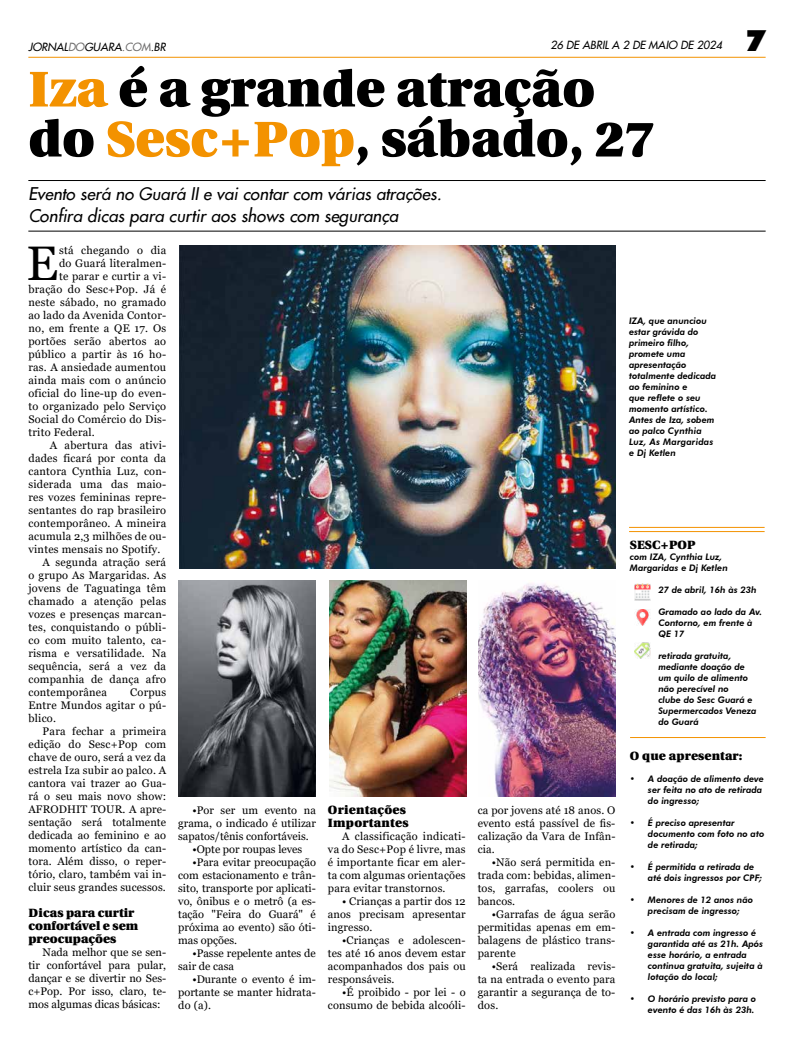
<style>
.page{position:relative;width:794px;height:1049px;background:#fff}
.page>*{position:absolute;margin:0;border:0;box-sizing:border-box;transform-origin:0 0}
.t1{font:900 50px/50px "Utopia";color:#000}
.t2{font:48.5px "Georgia";color:#000}
.t3{font:900 29.6px "Futura BT";color:#000}
.t4{font:italic 17px/22px "Futura 2";color:#000}
.t5{font:900 12px/13px "Utopia";letter-spacing:.01em;color:#000}
.t6{font:11px/13px "Georgia";letter-spacing:.02em;color:#000;text-align:justify}
.t7{font:11px/13px "Georgia";color:#000}
.t8{font:italic 11px "Futura 2";color:#000}
.t9{font:italic 800 9px/11px "Futura BT";color:#000}
.s1{color:#706f6f}
.s2{color:#f39200}
</style>
<div class="page">
<hr style="left:28px;top:57px;width:737px;height:1px;background:#f39200">
<hr style="left:28px;top:180px;width:737px;height:1px;background:#000">
<hr style="left:28px;top:231px;width:737px;height:1px;background:#000">
<img style="left:636px;top:609px;width:14px;height:16px">
<img style="left:634px;top:584px;width:16px;height:16px">
<img style="left:634px;top:643px;width:16px;height:16px">
<hr style="left:629px;top:527px;width:135px;height:1px;background:#f39200">
<hr style="left:629px;top:531px;width:135px;height:1px;background:#f39200">
<hr style="left:630px;top:737px;width:135px;height:1px;background:#f39200">
<img style="left:180px;top:245px;width:435px;height:323px">
<img style="left:329px;top:580px;width:137px;height:216px">
<img style="left:479px;top:583px;width:136px;height:214px">
<img style="left:178px;top:580px;width:138px;height:217px">
<p class="t8" style="left:28px;top:39px;width:139px">JORNAL<span class="s1">DO</span>GUARA<span class="s1">.COM</span>.BR</p>
<p class="t8" style="left:550px;top:37px;width:173px">26 DE ABRIL A 2 DE MAIO DE 2024</p>
<h3 class="t3" style="left:745px;top:22px;width:22px">7</h3>
<h1 class="t1" style="left:28px;top:65px;width:627px"><span class="s2">Iza</span> é a grande atração do <span class="s2">Sesc+Pop</span>, sábado, 27</h1>
<h3 class="t4" style="left:28px;top:183px;width:415px">Evento será no Guará II e vai contar com várias atrações.<br>Confira dicas para curtir aos shows com segurança</h3>
<h2 class="t2" style="left:26px;top:233px;width:33px">E</h2>
<p class="t6" style="left:59px;top:243px;width:109px">stá chegando o dia</p>
<p class="t6" style="left:59px;top:256px;width:109px">do Guará literalmen-</p>
<p class="t6" style="left:59px;top:269px;width:109px">te parar e curtir a vi-</p>
<p class="t6" style="left:28px;top:282px;width:139px">bração do Sesc+Pop. Já é</p>
<p class="t6" style="left:28px;top:295px;width:139px">neste sábado, no gramado</p>
<p class="t6" style="left:28px;top:308px;width:139px">ao lado da Avenida Contor-</p>
<p class="t6" style="left:28px;top:321px;width:139px">no, em frente a QE 17. Os</p>
<p class="t6" style="left:28px;top:334px;width:139px">portões serão abertos ao</p>
<p class="t6" style="left:28px;top:347px;width:139px">público a partir às 16 ho-</p>
<p class="t6" style="left:28px;top:360px;width:139px">ras. A ansiedade aumentou</p>
<p class="t6" style="left:28px;top:373px;width:139px">ainda mais com o anúncio</p>
<p class="t6" style="left:28px;top:386px;width:139px">oficial do line-up do even-</p>
<p class="t6" style="left:28px;top:399px;width:139px">to organizado pelo Serviço</p>
<p class="t6" style="left:28px;top:412px;width:139px">Social do Comércio do Dis-</p>
<p class="t6" style="left:28px;top:425px;width:68px">trito Federal.</p>
<p class="t6" style="left:50px;top:438px;width:118px">A abertura das ativi-</p>
<p class="t6" style="left:28px;top:451px;width:139px">dades ficará por conta da</p>
<p class="t6" style="left:28px;top:464px;width:139px">cantora Cynthia Luz, con-</p>
<p class="t6" style="left:28px;top:477px;width:139px">siderada uma das maio-</p>
<p class="t6" style="left:28px;top:490px;width:139px">res vozes femininas repre-</p>
<p class="t6" style="left:28px;top:503px;width:139px">sentantes do rap brasileiro</p>
<p class="t6" style="left:28px;top:517px;width:139px">contemporâneo. A mineira</p>
<p class="t6" style="left:28px;top:530px;width:139px">acumula 2,3 milhões de ou-</p>
<p class="t6" style="left:28px;top:543px;width:134px">vintes mensais no Spotify.</p>
<p class="t6" style="left:43px;top:556px;width:125px">A segunda atração será</p>
<p class="t6" style="left:28px;top:569px;width:139px">o grupo As Margaridas. As</p>
<p class="t6" style="left:28px;top:582px;width:139px">jovens de Taguatinga têm</p>
<p class="t6" style="left:28px;top:595px;width:139px">chamado a atenção pelas</p>
<p class="t6" style="left:28px;top:608px;width:139px">vozes e presenças marcan-</p>
<p class="t6" style="left:28px;top:621px;width:139px">tes, conquistando o públi-</p>
<p class="t6" style="left:28px;top:634px;width:139px">co com muito talento, ca-</p>
<p class="t6" style="left:28px;top:647px;width:139px">risma e versatilidade. Na</p>
<p class="t6" style="left:28px;top:660px;width:139px">sequência, será a vez da</p>
<p class="t6" style="left:28px;top:673px;width:139px">companhia de dança afro</p>
<p class="t6" style="left:28px;top:686px;width:80px">contemporânea</p>
<p class="t6" style="left:28px;top:686px;width:139px;text-indent:102px">Corpus Entre Mundos agitar o pú&shy;blico.</p>
<p class="t6" style="left:28px;top:725px;width:139px;text-indent:14px">Para fechar a primeira edição do Sesc+Pop com chave de ouro, será a vez da estrela Iza subir ao palco. A cantora vai trazer ao Gua&shy;rá o seu mais novo show:<br>AFRODHIT TOUR. A apre&shy;sentação será totalmente dedicada ao feminino e ao momento artístico da can&shy;tora. Além disso, o reper&shy;tório, claro, também vai in&shy;cluir seus grandes sucessos.</p>
<p class="t5" style="left:28px;top:906px;width:111px">Dicas para curtir confortável e sem preocupações</p>
<p class="t6" style="left:28px;top:945px;width:139px;text-indent:14px">Nada melhor que se sen&shy;tir confortável para pular, dançar e se divertir no Ses&shy;c+Pop. Por isso, claro, te&shy;mos algumas dicas básicas:</p>
<p class="t6" style="left:178px;top:804px;width:139px;text-indent:14px">•Por ser um evento na grama, o indicado é utilizar sapatos/tênis confortáveis.</p>
<p class="t7" style="left:192px;top:843px;width:111px">•Opte por roupas leves</p>
<p class="t6" style="left:178px;top:856px;width:139px;text-indent:14px">•Para evitar preocupação com estacionamento e trân&shy;sito, transporte por aplicati&shy;vo, ônibus e o metrô (a es&shy;tação "Feira do Guará" é próxima ao evento) são óti&shy;mas opções.</p>
<p class="t7" style="left:178px;top:947px;width:139px;text-indent:14px">•Passe repelente antes de sair de casa</p>
<p class="t6" style="left:178px;top:973px;width:139px;text-indent:14px">•Durante o evento é im&shy;portante se manter hidrata&shy;do (a).</p>
<p class="t5" style="left:328px;top:803px;width:82px">Orientações<br>Importantes</p>
<p class="t6" style="left:328px;top:830px;width:139px;text-indent:14px">A classificação indicati&shy;va do Sesc+Pop é livre, mas é importante ficar em aler&shy;ta com algumas orientações para evitar transtornos.</p>
<p class="t6" style="left:328px;top:895px;width:139px;text-indent:14px">• Crianças a partir dos 12 anos precisam apresentar ingresso.</p>
<p class="t6" style="left:328px;top:934px;width:139px;text-indent:14px">•Crianças e adolescen&shy;tes até 16 anos devem estar acompanhados dos pais ou responsáveis.</p>
<p class="t6" style="left:328px;top:986px;width:139px;text-align:right">•É proibido - por lei - o consumo de bebida alcoóli-</p>
<p class="t6" style="left:478px;top:804px;width:139px">ca por jovens até 18 anos. O evento está passível de fis&shy;calização da Vara de Infân&shy;cia.</p>
<p class="t6" style="left:478px;top:856px;width:139px;text-indent:14px">•Não será permitida en&shy;trada com: bebidas, alimen&shy;tos, garrafas, coolers ou bancos.</p>
<p class="t6" style="left:478px;top:908px;width:139px;text-indent:14px">•Garrafas de água serão permitidas apenas em em&shy;balagens de plástico trans&shy;parente</p>
<p class="t6" style="left:478px;top:960px;width:139px;text-indent:14px">•Será realizada revis&shy;ta na entrada o evento para garantir a segurança de to&shy;dos.</p>
<p class="t9" style="left:629px;top:315px;width:89px">IZA, que anunciou estar grávida do primeiro filho, promete uma apresentação totalmente dedicada ao feminino e<br>que reflete o seu momento artístico.<br>Antes de Iza, sobem ao palco Cynthia<br>Luz, As Margaridas e Dj Ketlen</p>
<p class="t5" style="left:630px;top:539px;width:67px">SESC+POP</p>
<p class="t9" style="left:630px;top:552px;width:99px">com IZA, Cynthia Luz,<br>Margaridas e Dj Ketlen</p>
<p class="t9" style="left:658px;top:585px;width:100px">27 de abril, 16h às 23h</p>
<p class="t9" style="left:658px;top:607px;width:105px">Gramado ao lado da Av.<br>Contorno, em frente à<br>QE 17</p>
<p class="t9" style="left:658px;top:651px;width:100px">retirada gratuita, mediante doação de um quilo de alimento não perecível no<br>clube do Sesc Guará e<br>Supermercados Veneza do Guará</p>
<p class="t5" style="left:630px;top:750px;width:114px">O que apresentar:</p>
<p class="t9" style="left:648px;top:774px;width:117px;text-indent:-18px">• A doação de alimento deve ser feita no ato de retirada do ingresso;</p>
<p class="t9" style="left:648px;top:818px;width:118px;text-indent:-18px">• É preciso apresentar documento com foto no ato de retirada;</p>
<p class="t9" style="left:648px;top:862px;width:116px;text-indent:-18px">• É permitida a retirada de até dois ingressos por CPF;</p>
<p class="t9" style="left:630px;top:895px;width:125px;text-align:center">• Menores de 12 anos não precisam de ingresso;</p>
<p class="t9" style="left:648px;top:928px;width:117px;text-indent:-18px">• A entrada com ingresso é garantida até as 21h. Após esse horário, a entrada continua gratuita, sujeita à lotação do local;</p>
<p class="t9" style="left:630px;top:994px;width:128px;text-align:right">• O horário previsto para o evento é das 16h às 23h.</p>
</div>
